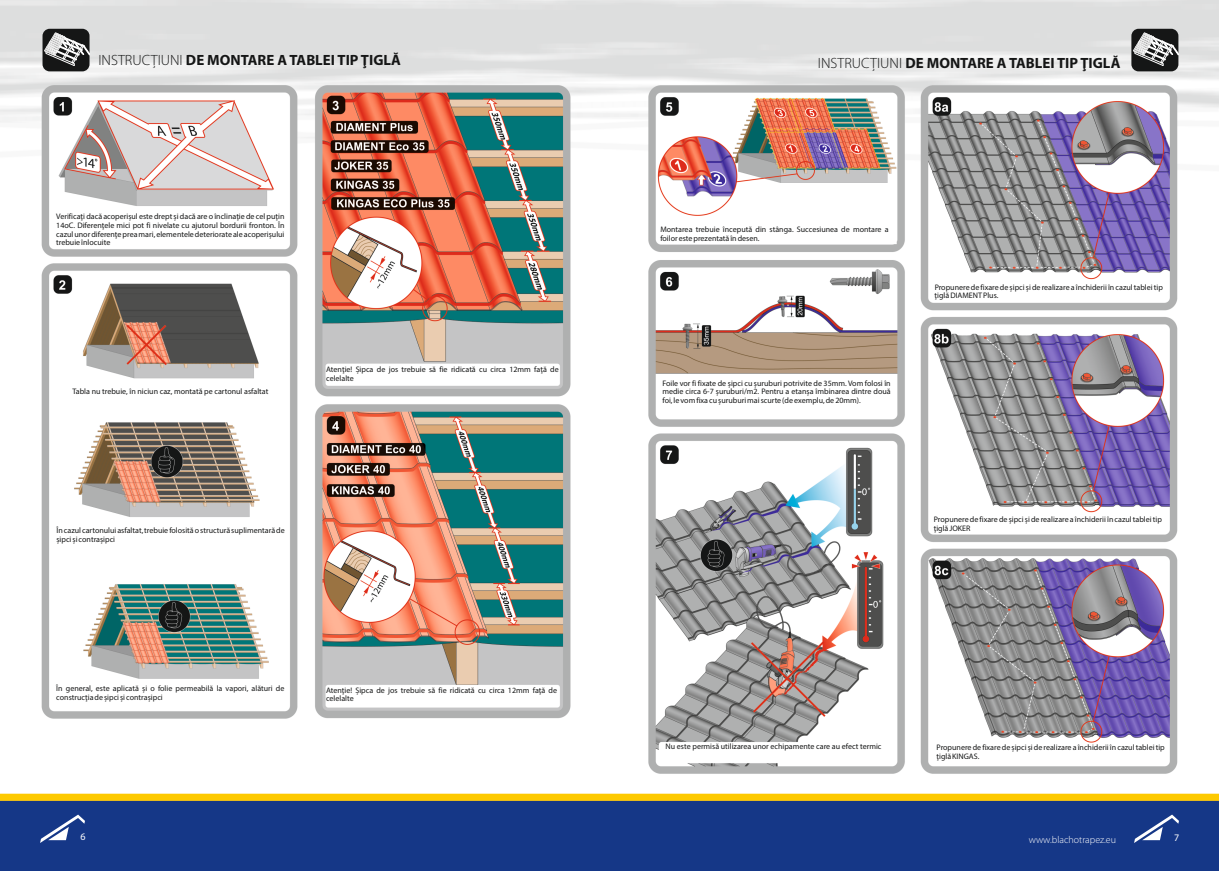
<style>
.page{position:relative;width:1219px;height:871px;background:#fff}
.page>*{position:absolute;margin:0;border:0;box-sizing:border-box;transform-origin:0 0}
.t1{font:700 14.9px "Myriad Pro";color:#151616}
.t2{font:300 10px "Myriad Pro";color:#fff}
.t3{font:10px "Myriad Pro";color:#fff}
.t4{font:8px/8.7px "Myriad Pro";color:#151616}
.s1{font-weight:300}
</style>
<div class="page">
<img style="left:0;top:0;width:1219px;height:870px">
<svg style="left:1134px;top:814px;width:45px;height:28px"></svg>
<svg style="left:40px;top:814px;width:45px;height:28px"></svg>
<div style="left:43px;top:29px;width:47px;height:42px;background:#151616;border-radius:7px"></div>
<svg style="left:44px;top:32px;width:46px;height:34px"></svg>
<div style="left:1131px;top:29px;width:47px;height:42px;background:#151616;border-radius:7px"></div>
<svg style="left:1133px;top:32px;width:46px;height:34px"></svg>
<h1 class="t1" style="left:98px;top:53px;width:304px"><span class="s1">INSTRUCŢIUNI</span> DE MONTARE A TABLEI TIP ŢIGLĂ</h1>
<h1 class="t1" style="left:818px;top:57px;width:304px"><span class="s1">INSTRUCŢIUNI</span> DE MONTARE A TABLEI TIP ŢIGLĂ</h1>
<p class="t4" style="left:56px;top:213px;width:230px;text-align:justify">Verificaţi dacă acoperișul este drept și dacă are o înclinaţie de cel puţin 14oC. Diferenţele mici pot fi nivelate cu ajutorul bordurii fronton. În cazul unor diferenţe prea mari, elementele deteriorate ale acoperișului trebuie înlocuite</p>
<p class="t4" style="left:72px;top:387px;width:198px">Tabla nu trebuie, în niciun caz, montată pe cartonul asfaltat</p>
<p class="t4" style="left:326px;top:365px;width:234px">Atenţie! Șipca de jos trebuie să fie ridicată cu circa 12mm faţă de celelalte</p>
<p class="t4" style="left:56px;top:526px;width:230px">În cazul cartonului asfaltat, trebuie folosită o structură suplimentară de șipci și contrașipci</p>
<p class="t4" style="left:56px;top:684px;width:230px">În general, este aplicată și o folie permeabilă la vapori, alături de construcţia de șipci și contrașipci</p>
<p class="t4" style="left:326px;top:686px;width:233px">Atenţie! Șipca de jos trebuie să fie ridicată cu circa 12mm faţă de celelalte</p>
<p class="t4" style="left:660px;top:225px;width:230px">Montarea trebuie începută din stânga. Succesiunea de montare a foilor este prezentată în desen.</p>
<p class="t4" style="left:662px;top:379px;width:230px;text-align:justify">Foile vor fi fixate de șipci cu șuruburi potrivite de 35mm. Vom folosi în medie circa 6-7 șuruburi/m2. Pentru a etanșa îmbinarea dintre două foi, le vom fixa cu șuruburi mai scurte (de exemplu, de 20mm).</p>
<p class="t4" style="left:935px;top:283px;width:230px">Propunere de fixare de șipci și de realizare a închiderii în cazul tablei tip ţiglă DIAMENT Plus.</p>
<p class="t4" style="left:934px;top:515px;width:230px">Propunere de fixare de șipci și de realizare a închiderii în cazul tablei tip ţiglă JOKER</p>
<p class="t4" style="left:665px;top:742px;width:217px">Nu este permisă utilizarea unor echipamente care au efect termic</p>
<p class="t4" style="left:936px;top:743px;width:230px">Propunere de fixare de șipci și de realizare a închiderii în cazul tablei tip ţiglă KINGAS.</p>
<p class="t3" style="left:80px;top:832px;width:7px">6</p>
<p class="t2" style="left:1029px;top:835px;width:89px">www.blachotrapez.eu</p>
<p class="t3" style="left:1174px;top:832px;width:7px">7</p>
</div>
